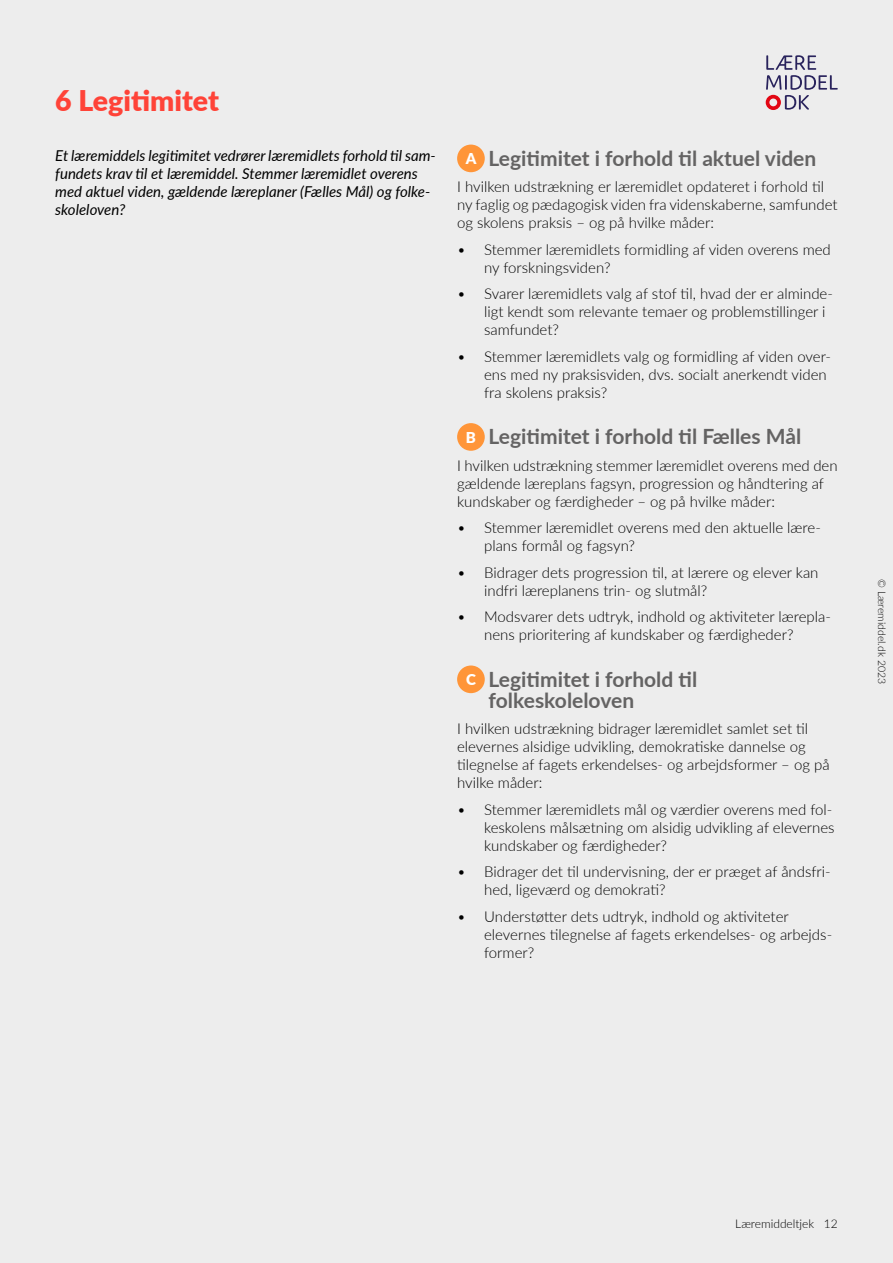
<style>
.page{position:relative;width:893px;height:1263px;background:#ededed}
.page>*{position:absolute;margin:0;border:0;box-sizing:border-box;transform-origin:0 0}
.t1{font:900 28.5px "Lato";color:#ff4338}
.t2{font:700 21px/21px "Lato";color:#646363}
.t3{font:300 15px/18px "Lato";color:#000}
.t4{font:italic 15px/18px "Lato";color:#000}
.t5{font:900 15px "Lato";color:#fff}
.t6{font:300 12px "Lato";color:#000}
.t7{font:300 10.5px "Lato";color:#000}
</style>
<div class="page">
<svg style="left:766px;top:55px;width:72px;height:55px"></svg>
<div style="left:457px;top:145px;width:28px;height:27px;background:#ff9538;border-radius:50%"></div>
<div style="left:457px;top:423px;width:28px;height:28px;background:#ff9538;border-radius:50%"></div>
<div style="left:457px;top:665px;width:28px;height:28px;background:#ff9538;border-radius:50%"></div>
<h1 class="t1" style="left:55px;top:79px;width:165px">6 Legitimitet</h1>
<p class="t4" style="left:55px;top:146px;width:382px">Et læremiddels legitimitet vedrører læremidlets forhold til sam&shy;fundets krav til et læremiddel. Stemmer læremidlet overens med aktuel viden, gældende læreplaner (Fælles Mål) og folke&shy;skoleloven?</p>
<h2 class="t2" style="left:489px;top:147px;width:329px">Legitimitet i forhold til aktuel viden</h2>
<p class="t5" style="left:466px;top:147px;width:12px">A</p>
<p class="t3" style="left:457px;top:177px;width:382px">I hvilken udstrækning er læremidlet opdateret i forhold til ny faglig og pædagogisk viden fra videnskaberne, samfundet og skolens praksis – og på hvilke måder:</p>
<p class="t3" style="left:484px;top:240px;width:348px;text-indent:-27px">• Stemmer læremidlets formidling af viden overens med ny forskningsviden?</p>
<p class="t3" style="left:484px;top:284px;width:350px;text-indent:-27px">• Svarer læremidlets valg af stof til, hvad der er alminde&shy;ligt kendt som relevante temaer og problemstillinger i samfundet?</p>
<p class="t3" style="left:484px;top:347px;width:348px;text-indent:-27px">• Stemmer læremidlets valg og formidling af viden over&shy;ens med ny praksisviden, dvs. socialt anerkendt viden fra skolens praksis?</p>
<h2 class="t2" style="left:489px;top:425px;width:314px">Legitimitet i forhold til Fælles Mål</h2>
<p class="t3" style="left:457px;top:456px;width:382px">I hvilken udstrækning stemmer læremidlet overens med den gældende læreplans fagsyn, progression og håndtering af kundskaber og færdigheder – og på hvilke måder:</p>
<p class="t3" style="left:484px;top:518px;width:338px;text-indent:-27px">• Stemmer læremidlet overens med den aktuelle lære&shy;plans formål og fagsyn?</p>
<p class="t3" style="left:484px;top:563px;width:336px;text-indent:-27px">• Bidrager dets progression til, at lærere og elever kan indfri læreplanens trin- og slutmål?</p>
<p class="t3" style="left:484px;top:607px;width:348px;text-indent:-27px">• Modsvarer dets udtryk, indhold og aktiviteter lærepla&shy;nens prioritering af kundskaber og færdigheder?</p>
<h2 class="t2" style="left:489px;top:668px;width:210px">Legitimitet i forhold til folkeskoleloven</h2>
<p class="t3" style="left:457px;top:719px;width:374px">I hvilken udstrækning bidrager læremidlet samlet set til elevernes alsidige udvikling, demokratiske dannelse og tilegnelse af fagets erkendelses- og arbejdsformer – og på hvilke måder:</p>
<p class="t3" style="left:484px;top:800px;width:352px;text-indent:-27px">• Stemmer læremidlets mål og værdier overens med fol&shy;keskolens målsætning om alsidig udvikling af elevernes kundskaber og færdigheder?</p>
<p class="t3" style="left:484px;top:862px;width:348px;text-indent:-27px">• Bidrager det til undervisning, der er præget af åndsfri&shy;hed, ligeværd og demokrati?</p>
<p class="t3" style="left:484px;top:907px;width:350px;text-indent:-27px">• Understøtter dets udtryk, indhold og aktiviteter elevernes tilegnelse af fagets erkendelses- og arbejds&shy;former?</p>
<p class="t5" style="left:466px;top:426px;width:12px">B</p>
<p class="t5" style="left:466px;top:668px;width:11px">C</p>
<p class="t7" style="left:889px;top:579px;width:106px;rotate:90deg">© Læremiddel.dk 2023</p>
<p class="t6" style="left:735px;top:1215px;width:104px">Læremiddeltjek 12</p>
</div>
